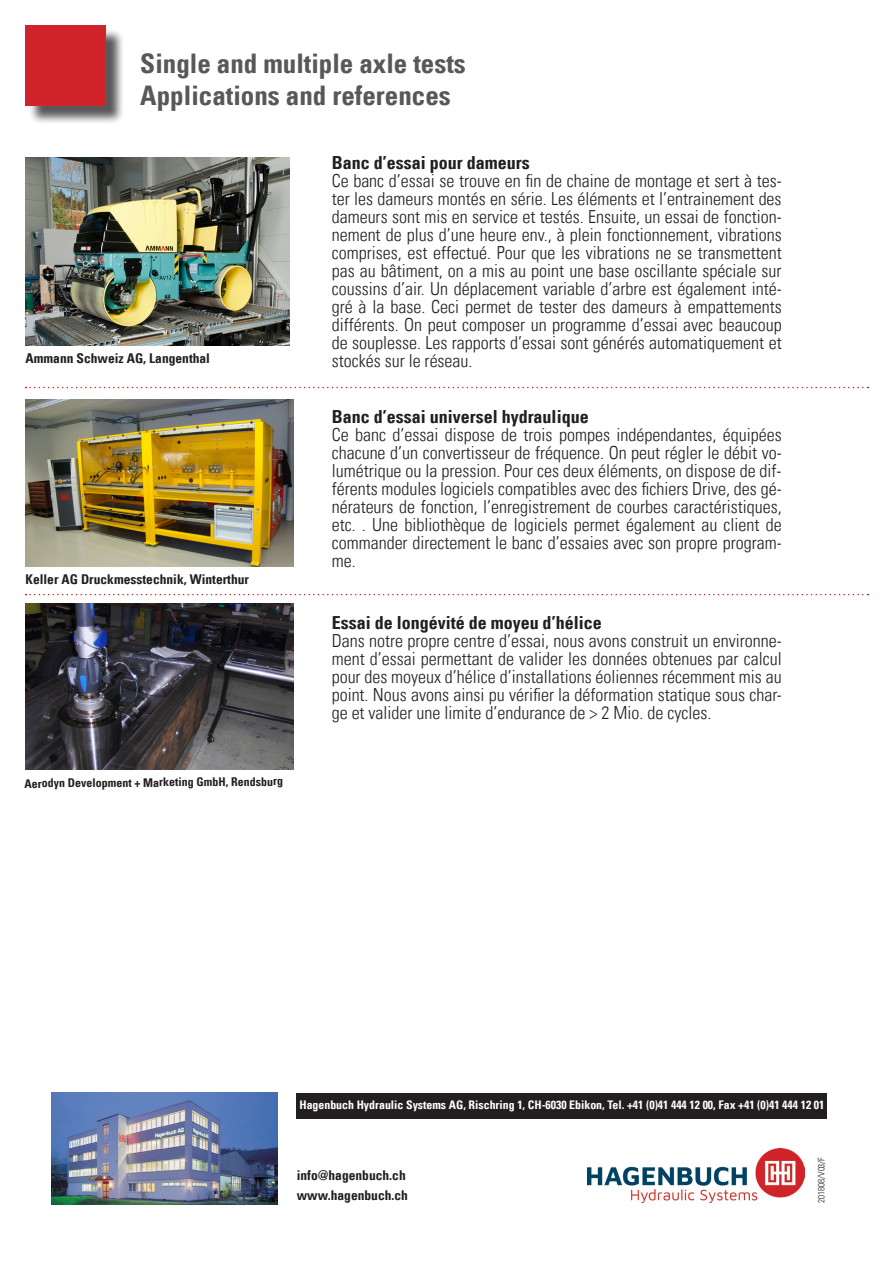
<style>
.page{position:relative;width:893px;height:1263px;background:#fff}
.page>*{position:absolute;margin:0;border:0;box-sizing:border-box;transform-origin:0 0}
.t1{font:27px/32.4px "Univers Com 67 Bold Cond";color:#57585a}
.t2{font:18px/18px "Univers Com 47 Light Cond";color:#231f20;text-align:justify}
.t3{font:18px "Univers Com 67 Bold Cond";color:#231f20}
.t4{font:13.5px/19.8px "Univers Com 67 Bold Cond";color:#231f20}
.t5{font:12px "Univers Com 67 Bold Cond";letter-spacing:-.01em;color:#231f20}
.t6{font:11.85px "Univers Com 67 Bold Cond";color:#fff}
.t7{font:9px "Univers Com 47 Light Cond";color:#231f20}
</style>
<div class="page">
<img style="left:26px;top:158px;width:263px;height:188px">
<svg style="left:26px;top:387px;width:842px;height:1px"></svg>
<img style="left:26px;top:399px;width:267px;height:167px">
<svg style="left:26px;top:594px;width:842px;height:1px"></svg>
<div style="left:28px;top:28px;width:97px;height:97px;background:#231f20;opacity:.75"></div>
<div style="left:26px;top:26px;width:80px;height:80px;background:#d1232a"></div>
<img style="left:26px;top:603px;width:267px;height:167px">
<img style="left:51px;top:1093px;width:226px;height:111px">
<div style="left:297px;top:1093px;width:530px;height:25px;background:#231f20"></div>
<img style="left:588px;top:1148px;width:217px;height:55px">
<h1 class="t1" style="left:140px;top:47px;width:327px">Single and multiple axle tests<br>Applications and references</h1>
<p class="t4" style="left:26px;top:348px;width:186px">Ammann Schweiz AG, Langenthal</p>
<p class="t4" style="left:26px;top:569px;width:225px">Keller AG Druckmesstechnik, Winterthur</p>
<p class="t5" style="left:24px;top:775px;width:260px">Aerodyn Development + Marketing GmbH, Rendsburg</p>
<p class="t3" style="left:332px;top:151px;width:199px">Banc d’essai pour dameurs</p>
<p class="t2" style="left:332px;top:171px;width:452px">Ce banc d’essai se trouve en fin de chaine de montage et sert à tes&shy;ter les dameurs montés en série. Les éléments et l’entrainement des dameurs sont mis en service et testés. Ensuite, un essai de fonction&shy;nement de plus d’une heure env., à plein fonctionnement, vibrations comprises, est effectué. Pour que les vibrations ne se transmettent pas au bâtiment, on a mis au point une base oscillante spéciale sur coussins d’air. Un déplacement variable d’arbre est également inté&shy;gré à la base. Ceci permet de tester des dameurs à empattements différents. On peut composer un programme d’essai avec beaucoup de souplesse. Les rapports d’essai sont générés automatiquement et stockés sur le réseau.</p>
<p class="t3" style="left:332px;top:406px;width:258px">Banc d’essai universel hydraulique</p>
<p class="t2" style="left:332px;top:426px;width:452px">Ce banc d’essai dispose de trois pompes indépendantes, équipées chacune d’un convertisseur de fréquence. On peut régler le débit vo&shy;lumétrique ou la pression. Pour ces deux éléments, on dispose de dif&shy;férents modules logiciels compatibles avec des fichiers Drive, des gé&shy;nérateurs de fonction, l’enregistrement de courbes caractéristiques, etc. . Une bibliothèque de logiciels permet également au client de commander directement le banc d’essaies avec son propre program&shy;me.</p>
<p class="t3" style="left:332px;top:611px;width:271px">Essai de longévité de moyeu d’hélice</p>
<p class="t2" style="left:332px;top:631px;width:452px">Dans notre propre centre d’essai, nous avons construit un environne&shy;ment d’essai permettant de valider les données obtenues par calcul pour des moyeux d’hélice d’installations éoliennes récemment mis au point. Nous avons ainsi pu vérifier la déformation statique sous char&shy;ge et valider une limite d’endurance de &gt; 2 Mio. de cycles.</p>
<p class="t6" style="left:299px;top:1098px;width:526px">Hagenbuch Hydraulic Systems AG, Rischring 1, CH-6030 Ebikon, Tel. +41 (0)41 444 12 00, Fax +41 (0)41 444 12 01</p>
<p class="t4" style="left:297px;top:1166px;width:113px">info@hagenbuch.ch www.hagenbuch.ch</p>
<p class="t7" style="left:816px;top:1203px;width:47px;rotate:-90deg">201808/V03/F</p>
</div>
